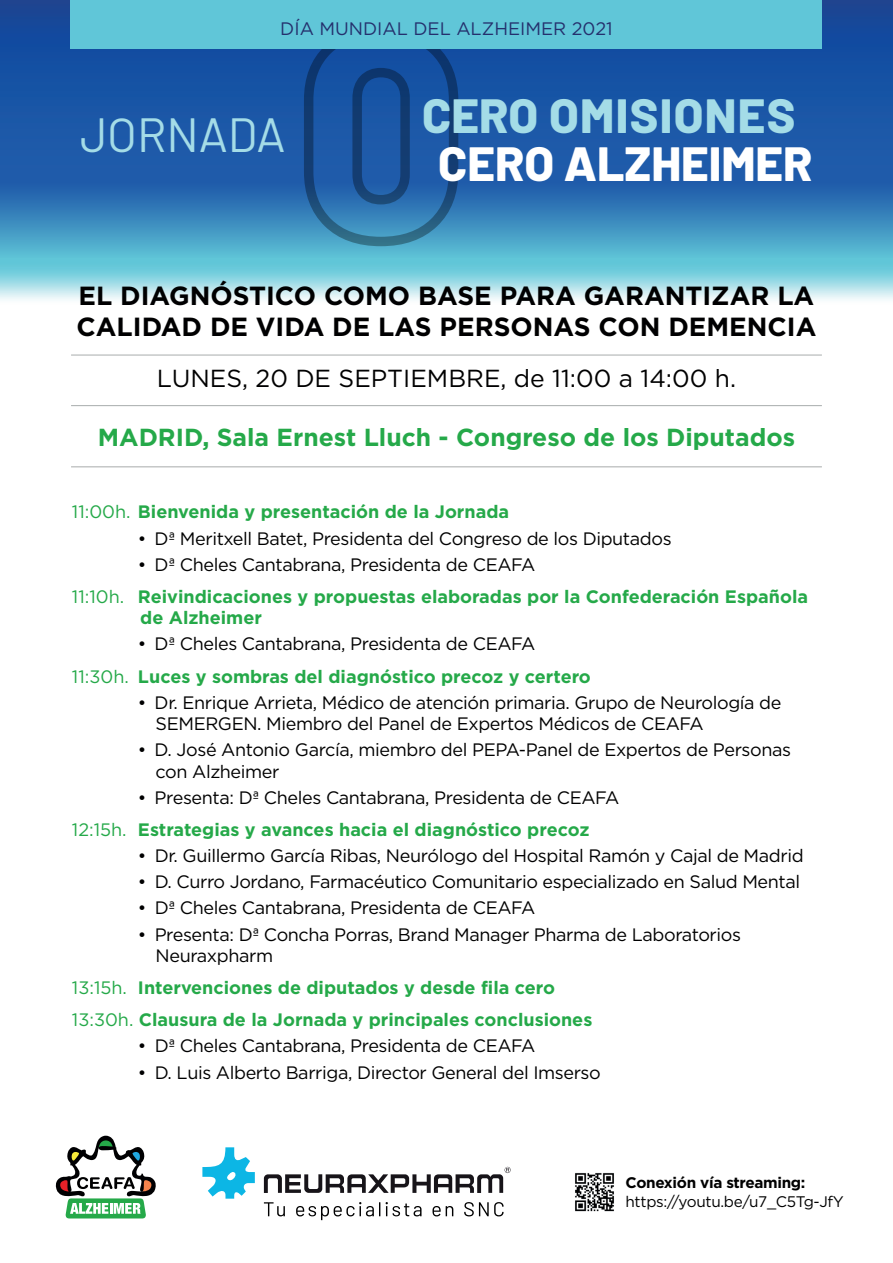
<style>
.page{position:relative;width:893px;height:1263px;background:#fff}
.page>*{position:absolute;margin:0;border:0;box-sizing:border-box;transform-origin:0 0}
.t1{font:800 48px "Barlow";letter-spacing:.025em;color:#a4dce7}
.t2{font:800 48px "Barlow";color:#fff}
.t3{font:48px "Barlow";color:#a4dce7}
.t4{font:700 26.25px/31.5px "Gotham";color:#000001}
.t5{font:700 24.6px "Gotham";color:#25a949}
.t6{font:24.6px "Gotham";color:#000001}
.t7{font:18.15px "Gotham";color:#25306d}
.t8{font:18px/21.6px "Gotham";letter-spacing:-.02em;color:#000001}
.t9{font:700 18px/32.1px "Gotham";color:#25a949}
.t10{font:15.3px "Gotham";letter-spacing:-.02em;color:#000001}
.t11{font:700 15.3px "Gotham";letter-spacing:-.02em;color:#000001}
.s1{font-weight:400}
.s2{font-weight:400;color:#000001}
.s3{color:#25a949}
.s4{font-weight:700;color:#25a949}
</style>
<div class="page">
<div style="left:0;top:0;width:893px;height:181px;background:#1a56a6"></div>
<div style="left:0;top:181px;width:893px;height:78px;background:linear-gradient(to bottom,#1b55a7,#5cc0d5)"></div>
<svg style="left:0;top:258px;width:893px;height:42px;background:#97d9e4"></svg>
<svg style="left:55px;top:1136px;width:101px;height:82px"></svg>
<hr style="left:71px;top:355px;width:751px;height:1px;background:#a8acac">
<hr style="left:71px;top:405px;width:751px;height:1px;background:#a8acac">
<hr style="left:71px;top:466px;width:751px;height:1px;background:#a8acac">
<svg style="left:299px;top:49px;width:164px;height:202px"></svg>
<div style="left:71px;top:0;width:751px;height:49px;background:#60c6d8"></div>
<img style="left:575px;top:1173px;width:39px;height:39px">
<svg style="left:264px;top:1167px;width:247px;height:26px"></svg>
<svg style="left:202px;top:1147px;width:53px;height:52px"></svg>
<svg style="left:264px;top:1202px;width:21px;height:14px"></svg>
<svg style="left:296px;top:1202px;width:84px;height:18px"></svg>
<svg style="left:386px;top:1202px;width:35px;height:14px"></svg>
<svg style="left:432px;top:1206px;width:21px;height:10px"></svg>
<svg style="left:464px;top:1202px;width:40px;height:14px"></svg>
<p class="t7" style="left:280px;top:18px;width:334px">DÍA MUNDIAL DEL ALZHEIMER 2021</p>
<h1 class="t3" style="left:80px;top:100px;width:207px">JORNADA</h1>
<h1 class="t1" style="left:422px;top:80px;width:375px">CERO OMISIONES</h1>
<h1 class="t2" style="left:438px;top:128px;width:376px">CERO ALZHEIMER</h1>
<h2 class="t4" style="left:77px;top:279px;width:741px">EL DIAGNÓSTICO COMO BASE PARA GARANTIZAR LA<br>CALIDAD DE VIDA DE LAS PERSONAS CON DEMENCIA</h2>
<h3 class="t6" style="left:157px;top:365px;width:581px">LUNES, 20 DE SEPTIEMBRE, de 11:00 a 14:00 h.</h3>
<h3 class="t5" style="left:98px;top:423px;width:699px">MADRID, Sala Ernest Lluch - Congreso de los Diputados</h3>
<p class="t9" style="left:72px;top:495px;width:439px"><span class="s1">11:00h.</span> Bienvenida y presentación de la Jornada</p>
<p class="t8" style="left:138px;top:527px;width:535px">• Dª Meritxell Batet, Presidenta del Congreso de los Diputados</p>
<p class="t9" style="left:72px;top:548px;width:738px;text-indent:66px"><span class="s2">• Dª Cheles Cantabrana, Presidenta de CEAFA<br></span><span class="s1">11:10h.</span> Reivindicaciones y propuestas elaboradas por la Confederación Española</p>
<p class="t9" style="left:140px;top:601px;width:123px">de Alzheimer</p>
<p class="t9" style="left:72px;top:627px;width:520px;text-align:center"><span class="s2">• Dª Cheles Cantabrana, Presidenta de CEAFA<br></span><span class="s1">11:30h.</span> Luces y sombras del diagnóstico precoz y certero</p>
<p class="t8" style="left:156px;top:691px;width:627px;text-indent:-18px">• Dr. Enrique Arrieta, Médico de atención primaria. Grupo de Neurología de<br>SEMERGEN. Miembro del Panel de Expertos Médicos de CEAFA</p>
<p class="t8" style="left:156px;top:739px;width:637px;text-indent:-18px">• D. José Antonio García, miembro del PEPA-Panel de Expertos de Personas con Alzheimer</p>
<p class="t8" style="left:72px;top:781px;width:549px;line-height:32.1px;text-indent:66px">• Presenta: Dª Cheles Cantabrana, Presidenta de CEAFA<br><span class="s3">12:15h.</span> <span class="s4">Estrategias y avances hacia el diagnóstico precoz</span></p>
<p class="t8" style="left:138px;top:845px;width:667px">• Dr. Guillermo García Ribas, Neurólogo del Hospital Ramón y Cajal de Madrid</p>
<p class="t8" style="left:138px;top:871px;width:664px">• D. Curro Jordano, Farmacéutico Comunitario especializado en Salud Mental</p>
<p class="t8" style="left:138px;top:897px;width:399px">• Dª Cheles Cantabrana, Presidenta de CEAFA</p>
<p class="t8" style="left:156px;top:923px;width:587px;text-indent:-18px">• Presenta: Dª Concha Porras, Brand Manager Pharma de Laboratorios<br>Neuraxpharm</p>
<p class="t9" style="left:72px;top:971px;width:522px"><span class="s1">13:15h.</span> Intervenciones de diputados y desde fila cero<br><span class="s1">13:30h.</span> Clausura de la Jornada y principales conclusiones</p>
<p class="t8" style="left:138px;top:1035px;width:399px">• Dª Cheles Cantabrana, Presidenta de CEAFA</p>
<p class="t8" style="left:138px;top:1061px;width:464px">• D. Luis Alberto Barriga, Director General del Imserso</p>
<p class="t11" style="left:625px;top:1174px;width:181px">Conexión vía streaming:</p>
<p class="t10" style="left:625px;top:1193px;width:220px">https://youtu.be/u7_C5Tg-JfY</p>
</div>
